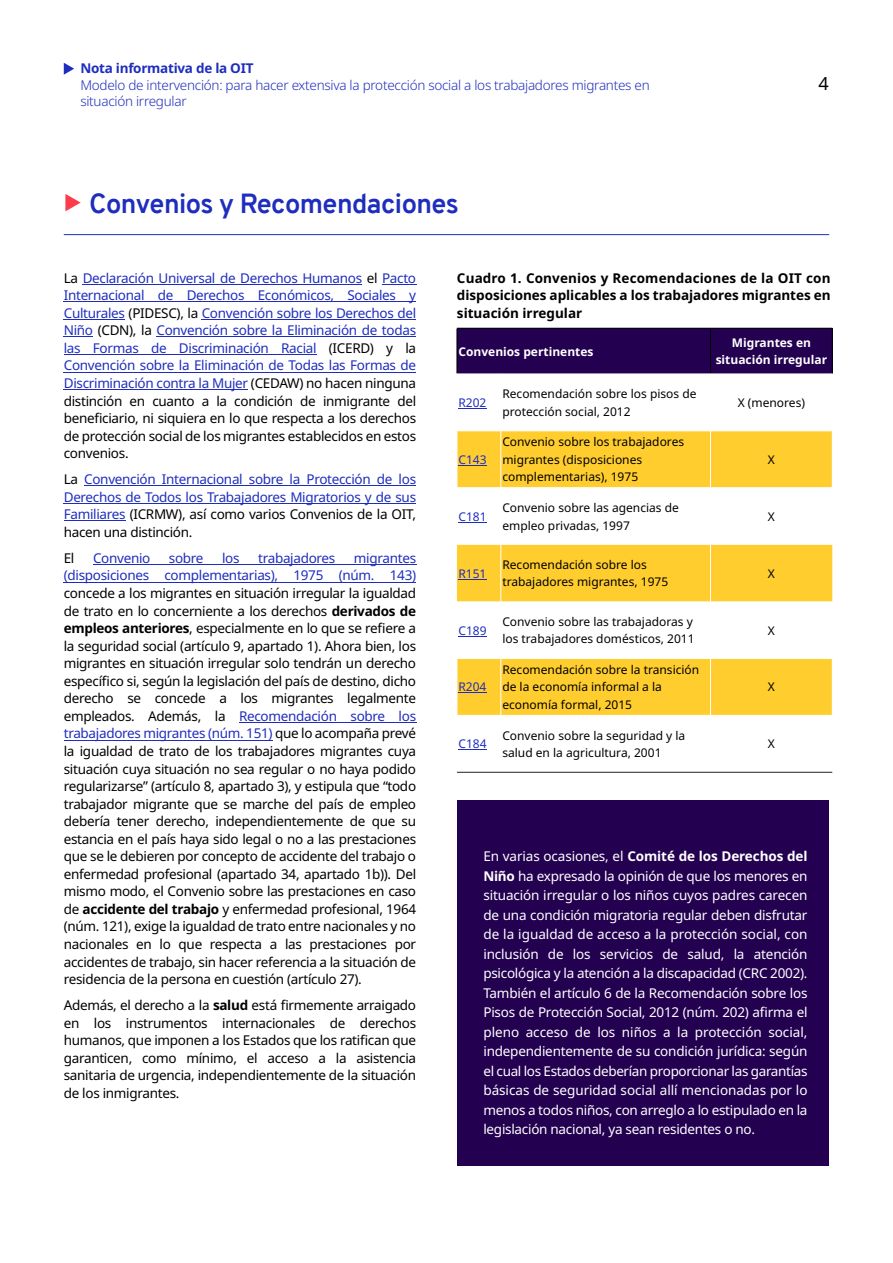
<style>
.page{position:relative;width:893px;height:1263px;background:#fff}
.page>*{position:absolute;margin:0;border:0;box-sizing:border-box;transform-origin:0 0}
.t1{font:700 27px "Overpass";letter-spacing:-.02em;color:#1e2dbe}
.t2{font:18px "Noto Sans";color:#000}
.t3{font:13.5px/17.5px "Noto Sans";letter-spacing:-.02em;color:#000;text-align:justify}
.t4{font:13.5px/17.5px "Noto Sans";letter-spacing:-.02em;color:#1e2dbe;text-align:justify}
.t5{font:13.5px/19.5px "Noto Sans";letter-spacing:-.02em;color:#fff;text-align:justify}
.t6{font:700 13.5px/17.5px "Noto Sans";letter-spacing:-.005em;color:#000;text-align:justify}
.t7{font:300 13.5px/16.5px "Noto Sans";letter-spacing:-.02em;color:#1e2dbe}
.t8{font:700 13.5px "Noto Sans";letter-spacing:-.02em;color:#1e2dbe}
.t9{font:12px/17.5px "Noto Sans";color:#000}
.t10{font:700 12px/17.5px "Noto Sans";color:#fff;text-align:center}
.t11{font:12px "Noto Sans";color:#1e2dbe}
.s1{color:#000}
.s2{font-weight:700}
.s3{color:#1e2dbe}
</style>
<div class="page">
<div style="left:457px;top:800px;width:372px;height:366px;background:#230050"></div>
<hr style="left:64px;top:234px;width:765px;height:1px;background:#1e2dbe">
<svg style="left:64px;top:63px;width:10px;height:12px"></svg>
<hr style="left:83px;top:284px;width:279px;height:1px;background:#1e2dbe">
<hr style="left:382px;top:284px;width:34px;height:1px;background:#1e2dbe">
<hr style="left:64px;top:302px;width:352px;height:1px;background:#1e2dbe">
<hr style="left:64px;top:319px;width:61px;height:1px;background:#1e2dbe">
<hr style="left:202px;top:319px;width:214px;height:1px;background:#1e2dbe">
<hr style="left:156px;top:337px;width:260px;height:1px;background:#1e2dbe">
<hr style="left:64px;top:354px;width:252px;height:1px;background:#1e2dbe">
<hr style="left:64px;top:372px;width:352px;height:1px;background:#1e2dbe">
<hr style="left:64px;top:389px;width:184px;height:1px;background:#1e2dbe">
<hr style="left:84px;top:485px;width:332px;height:1px;background:#1e2dbe">
<hr style="left:64px;top:503px;width:352px;height:1px;background:#1e2dbe">
<hr style="left:64px;top:521px;width:61px;height:1px;background:#1e2dbe">
<hr style="left:93px;top:564px;width:323px;height:1px;background:#1e2dbe">
<hr style="left:64px;top:582px;width:352px;height:1px;background:#1e2dbe">
<hr style="left:239px;top:722px;width:177px;height:1px;background:#1e2dbe">
<hr style="left:64px;top:740px;width:208px;height:1px;background:#1e2dbe">
<div style="left:457px;top:328px;width:375px;height:46px;background:#230050"></div>
<div style="left:458px;top:431px;width:374px;height:284px;background:#ffcd2d"></div>
<svg style="left:457px;top:488px;width:375px;height:170px"></svg>
<svg style="left:458px;top:408px;width:28px;height:1px"></svg>
<svg style="left:458px;top:465px;width:29px;height:1px"></svg>
<svg style="left:458px;top:522px;width:29px;height:1px"></svg>
<svg style="left:458px;top:579px;width:28px;height:1px"></svg>
<svg style="left:458px;top:636px;width:29px;height:1px"></svg>
<svg style="left:458px;top:693px;width:28px;height:1px"></svg>
<svg style="left:458px;top:749px;width:29px;height:1px"></svg>
<hr style="left:710px;top:545px;width:1px;height:113px;background:#fff">
<hr style="left:457px;top:329px;width:1px;height:45px;background:#000">
<hr style="left:710px;top:329px;width:1px;height:45px;background:#000">
<hr style="left:832px;top:329px;width:1px;height:45px;background:#000">
<hr style="left:457px;top:374px;width:1px;height:171px;background:#fff">
<hr style="left:500px;top:374px;width:1px;height:398px;background:#fff">
<hr style="left:710px;top:374px;width:1px;height:171px;background:#fff">
<hr style="left:457px;top:601px;width:1px;height:115px;background:#fff">
<hr style="left:710px;top:659px;width:1px;height:113px;background:#fff">
<hr style="left:501px;top:658px;width:331px;height:1px;background:#fff">
<hr style="left:457px;top:328px;width:375px;height:1px;background:#000">
<hr style="left:457px;top:772px;width:375px;height:1px;background:#231f20">
<hr style="left:457px;top:487px;width:375px;height:1px;background:#fff">
<hr style="left:457px;top:658px;width:44px;height:1px;background:#fff">
<p class="t8" style="left:80px;top:59px;width:175px">Nota informativa de la OIT</p>
<p class="t7" style="left:80px;top:76px;width:571px">Modelo de intervención: para hacer extensiva la protección social a los trabajadores migrantes en situación irregular</p>
<h1 class="t1" style="left:89px;top:193px;width:371px">Convenios y Recomendaciones</h1>
<h2 class="t2" style="left:818px;top:71px;width:12px">4</h2>
<p class="t4" style="left:64px;top:269px;width:354px"><span class="s1">La</span> Declaración Universal de Derechos Humanos <span class="s1">el</span> Pacto Internacional de Derechos Económicos, Sociales y Culturales <span class="s1">(PIDESC), la</span> Convención sobre los Derechos del Niño <span class="s1">(CDN), la</span> Convención sobre la Eliminación de todas las Formas de Discriminación Racial <span class="s1">(ICERD) y la </span>Convención sobre la Eliminación de Todas las Formas de Discriminación contra la Mujer <span class="s1">(CEDAW) no hacen ninguna distinción en cuanto a la condición de inmigrante del beneficiario, ni siquiera en lo que respecta a los derechos de protección social de los migrantes establecidos en estos convenios.</span></p>
<p class="t4" style="left:64px;top:470px;width:354px"><span class="s1">La</span> Convención Internacional sobre la Protección de los Derechos de Todos los Trabajadores Migratorios y de sus Familiares <span class="s1">(ICRMW), así como varios Convenios de la OIT, hacen una distinción.</span></p>
<p class="t3" style="left:64px;top:549px;width:12px">El</p>
<p class="t4" style="left:93px;top:549px;width:59px">Convenio</p>
<p class="t4" style="left:169px;top:549px;width:36px">sobre</p>
<p class="t4" style="left:222px;top:549px;width:19px">los</p>
<p class="t4" style="left:258px;top:549px;width:79px">trabajadores</p>
<p class="t4" style="left:64px;top:549px;width:354px;text-align:right">migrantes<br>(disposiciones complementarias), 1975 (núm. 143)</p>
<p class="t3" style="left:64px;top:584px;width:354px">concede a los migrantes en situación irregular la igualdad de trato en lo concerniente a los derechos <span class="s2">derivados de empleos anteriores</span>, especialmente en lo que se refiere a la seguridad social (artículo 9, apartado 1). Ahora bien, los migrantes en situación irregular solo tendrán un derecho específico si, según la legislación del país de destino, dicho derecho se concede a los migrantes legalmente empleados. Además, la <span class="s3">Recomendación sobre los trabajadores migrantes (núm. 151)</span> que lo acompaña prevé la igualdad de trato de los trabajadores migrantes cuya situación cuya situación no sea regular o no haya podido regularizarse” (artículo 8, apartado 3), y estipula que “todo trabajador migrante que se marche del país de empleo debería tener derecho, independientemente de que su estancia en el país haya sido legal o no a las prestaciones que se le debieren por concepto de accidente del trabajo o enfermedad profesional (apartado 34, apartado 1b)). Del mismo modo, el Convenio sobre las prestaciones en caso de <span class="s2">accidente del trabajo</span> y enfermedad profesional, 1964 (núm. 121), exige la igualdad de trato entre nacionales y no nacionales en lo que respecta a las prestaciones por accidentes de trabajo, sin hacer referencia a la situación de residencia de la persona en cuestión (artículo 27).</p>
<p class="t3" style="left:64px;top:996px;width:354px">Además, el derecho a la <span class="s2">salud</span> está firmemente arraigado en los instrumentos internacionales de derechos humanos, que imponen a los Estados que los ratifican que garanticen, como mínimo, el acceso a la asistencia sanitaria de urgencia, independientemente de la situación de los inmigrantes.</p>
<p class="t6" style="left:457px;top:269px;width:375px">Cuadro 1. Convenios y Recomendaciones de la OIT con disposiciones aplicables a los trabajadores migrantes en situación irregular</p>
<p class="t10" style="left:458px;top:342px;width:137px">Convenios pertinentes</p>
<p class="t10" style="left:716px;top:333px;width:113px">Migrantes en situación irregular</p>
<p class="t11" style="left:458px;top:394px;width:30px">R202</p>
<p class="t9" style="left:502px;top:385px;width:196px">Recomendación sobre los pisos de protección social, 2012</p>
<p class="t9" style="left:738px;top:393px;width:69px">X (menores)</p>
<p class="t11" style="left:458px;top:451px;width:30px">C143</p>
<p class="t9" style="left:502px;top:433px;width:183px">Convenio sobre los trabajadores migrantes (disposiciones complementarias), 1975</p>
<p class="t9" style="left:768px;top:450px;width:9px">X</p>
<p class="t11" style="left:458px;top:508px;width:30px">C181</p>
<p class="t9" style="left:502px;top:498px;width:178px">Convenio sobre las agencias de empleo privadas, 1997</p>
<p class="t9" style="left:768px;top:507px;width:9px">X</p>
<p class="t11" style="left:458px;top:565px;width:30px">R151</p>
<p class="t9" style="left:502px;top:555px;width:167px">Recomendación sobre los trabajadores migrantes, 1975</p>
<p class="t9" style="left:768px;top:564px;width:9px">X</p>
<p class="t11" style="left:458px;top:622px;width:30px">C189</p>
<p class="t9" style="left:502px;top:612px;width:194px">Convenio sobre las trabajadoras y los trabajadores domésticos, 2011</p>
<p class="t9" style="left:768px;top:621px;width:9px">X</p>
<p class="t11" style="left:458px;top:679px;width:30px">R204</p>
<p class="t9" style="left:502px;top:660px;width:198px">Recomendación sobre la transición de la economía informal a la economía formal, 2015</p>
<p class="t9" style="left:768px;top:678px;width:9px">X</p>
<p class="t11" style="left:458px;top:735px;width:30px">C184</p>
<p class="t9" style="left:502px;top:726px;width:185px">Convenio sobre la seguridad y la salud en la agricultura, 2001</p>
<p class="t9" style="left:768px;top:735px;width:9px">X</p>
<p class="t5" style="left:483px;top:846px;width:326px">En varias ocasiones, el <span class="s2">Comité de los Derechos del Niño</span> ha expresado la opinión de que los menores en situación irregular o los niños cuyos padres carecen de una condición migratoria regular deben disfrutar de la igualdad de acceso a la protección social, con inclusión de los servicios de salud, la atención psicológica y la atención a la discapacidad (CRC 2002).<br>También el artículo 6 de la Recomendación sobre los Pisos de Protección Social, 2012 (núm. 202) afirma el pleno acceso de los niños a la protección social, independientemente de su condición jurídica: según el cual los Estados deberían proporcionar las garantías básicas de seguridad social allí mencionadas por lo menos a todos niños, con arreglo a lo estipulado en la legislación nacional, ya sean residentes o no.</p>
</div>
